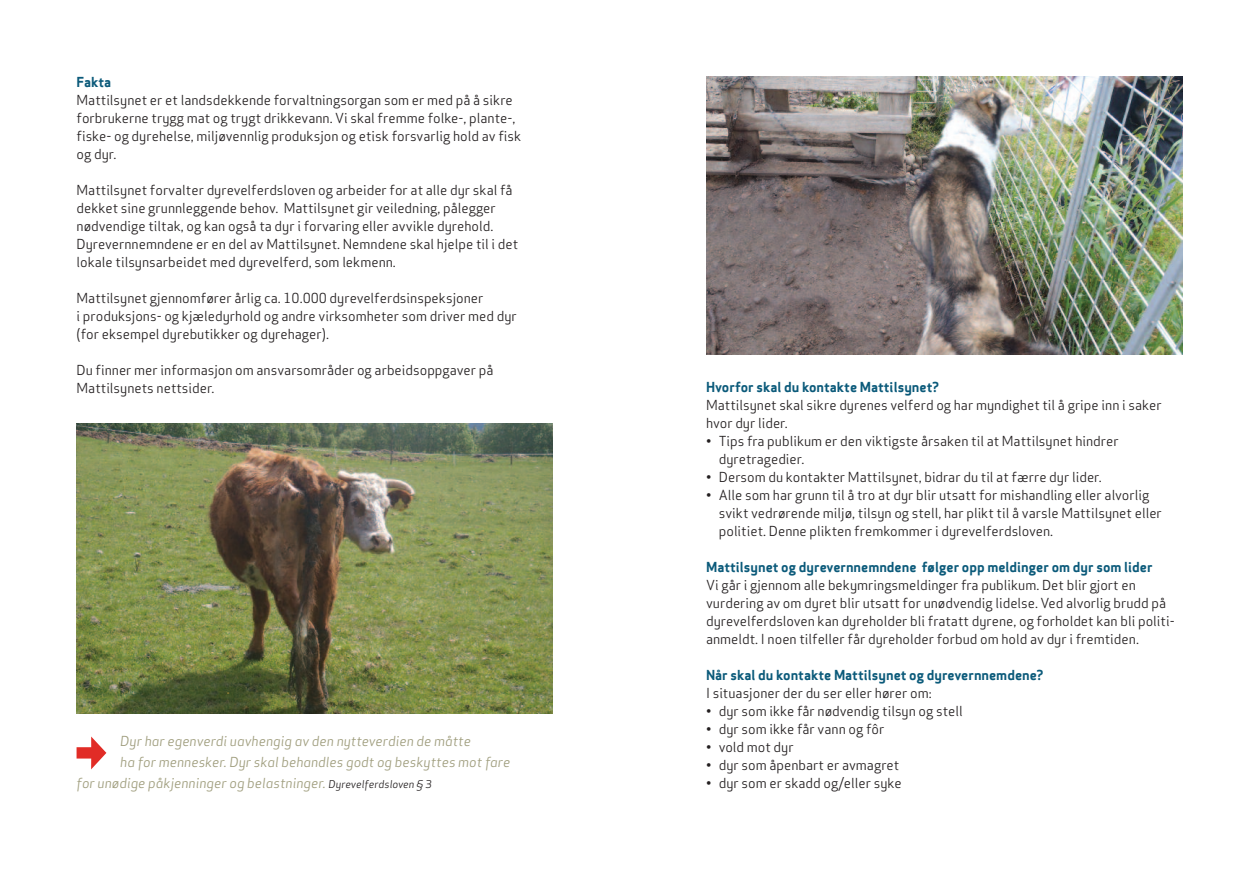
<style>
.page{position:relative;width:1259px;height:893px;background:#fff}
.page>*{position:absolute;margin:0;border:0;box-sizing:border-box;transform-origin:0 0}
.t1{font:13.5px/18px "Mattilsynet Apex Sans";color:#231f20}
.t2{font:italic 13.5px "Mattilsynet Apex Sans";color:#9f9d7d}
.t3{font:700 13.5px "Mattilsynet Apex Sans";color:#0b5a7a}
.s1{font-size:10.5px;color:#231f20}
</style>
<div class="page">
<img style="left:77px;top:423px;width:476px;height:291px">
<svg style="left:77px;top:736px;width:29px;height:33px"></svg>
<img style="left:706px;top:77px;width:476px;height:277px">
<p class="t3" style="left:77px;top:73px;width:36px">Fakta</p>
<p class="t1" style="left:77px;top:91px;width:446px">Mattilsynet er et landsdekkende forvaltningsorgan som er med på å sikre forbrukerne trygg mat og trygt drikkevann. Vi skal fremme folke-, plante-, fiske- og dyrehelse, miljøvennlig produksjon og etisk forsvarlig hold av fisk og dyr.</p>
<p class="t1" style="left:77px;top:181px;width:443px">Mattilsynet forvalter dyrevelferdsloven og arbeider for at alle dyr skal få dekket sine grunnleggende behov. Mattilsynet gir veiledning, pålegger nødvendige tiltak, og kan også ta dyr i forvaring eller avvikle dyrehold.<br>Dyrevernnemndene er en del av Mattilsynet. Nemndene skal hjelpe til i det lokale tilsynsarbeidet med dyrevelferd, som lekmenn.</p>
<p class="t1" style="left:77px;top:289px;width:442px">Mattilsynet gjennomfører årlig ca. 10.000 dyrevelferdsinspeksjoner<br>i produksjons- og kjæledyrhold og andre virksomheter som driver med dyr (for eksempel dyrebutikker og dyrehager).</p>
<p class="t1" style="left:77px;top:361px;width:418px">Du finner mer informasjon om ansvarsområder og arbeidsoppgaver på<br>Mattilsynets nettsider.</p>
<p class="t2" style="left:120px;top:732px;width:352px">Dyr har egenverdi uavhengig av den nytteverdien de måtte</p>
<p class="t2" style="left:120px;top:753px;width:392px">ha for mennesker. Dyr skal behandles godt og beskyttes mot fare</p>
<p class="t2" style="left:77px;top:774px;width:357px">for unødige påkjenninger og belastninger. <span class="s1">Dyrevelferdsloven § 3</span></p>
<p class="t3" style="left:706px;top:378px;width:235px">Hvorfor skal du kontakte Mattilsynet?</p>
<p class="t1" style="left:706px;top:396px;width:457px">Mattilsynet skal sikre dyrenes velferd og har myndighet til å gripe inn i saker hvor dyr lider.</p>
<p class="t1" style="left:719px;top:432px;width:401px;text-indent:-13px">• Tips fra publikum er den viktigste årsaken til at Mattilsynet hindrer dyretragedier.</p>
<p class="t1" style="left:706px;top:468px;width:397px">• Dersom du kontakter Mattilsynet, bidrar du til at færre dyr lider.</p>
<p class="t1" style="left:719px;top:486px;width:444px;text-indent:-13px">• Alle som har grunn til å tro at dyr blir utsatt for mishandling eller alvorlig svikt vedrørende miljø, tilsyn og stell, har plikt til å varsle Mattilsynet eller politiet. Denne plikten fremkommer i dyrevelferdsloven.</p>
<p class="t3" style="left:706px;top:558px;width:448px">Mattilsynet og dyrevernnemndene følger opp meldinger om dyr som lider</p>
<p class="t1" style="left:706px;top:576px;width:470px">Vi går i gjennom alle bekymringsmeldinger fra publikum. Det blir gjort en vurdering av om dyret blir utsatt for unødvendig lidelse. Ved alvorlig brudd på dyrevelferdsloven kan dyreholder bli fratatt dyrene, og forholdet kan bli politi&shy;anmeldt. I noen tilfeller får dyreholder forbud om hold av dyr i fremtiden.</p>
<p class="t3" style="left:706px;top:666px;width:339px">Når skal du kontakte Mattilsynet og dyrevernnemdene?</p>
<p class="t1" style="left:706px;top:684px;width:227px">I situasjoner der du ser eller hører om:</p>
<p class="t1" style="left:706px;top:702px;width:258px">• dyr som ikke får nødvendig tilsyn og stell</p>
<p class="t1" style="left:706px;top:720px;width:180px">• dyr som ikke får vann og fôr</p>
<p class="t1" style="left:706px;top:738px;width:89px">• vold mot dyr</p>
<p class="t1" style="left:706px;top:756px;width:195px">• dyr som åpenbart er avmagret</p>
<p class="t1" style="left:706px;top:774px;width:197px">• dyr som er skadd og/eller syke</p>
</div>
